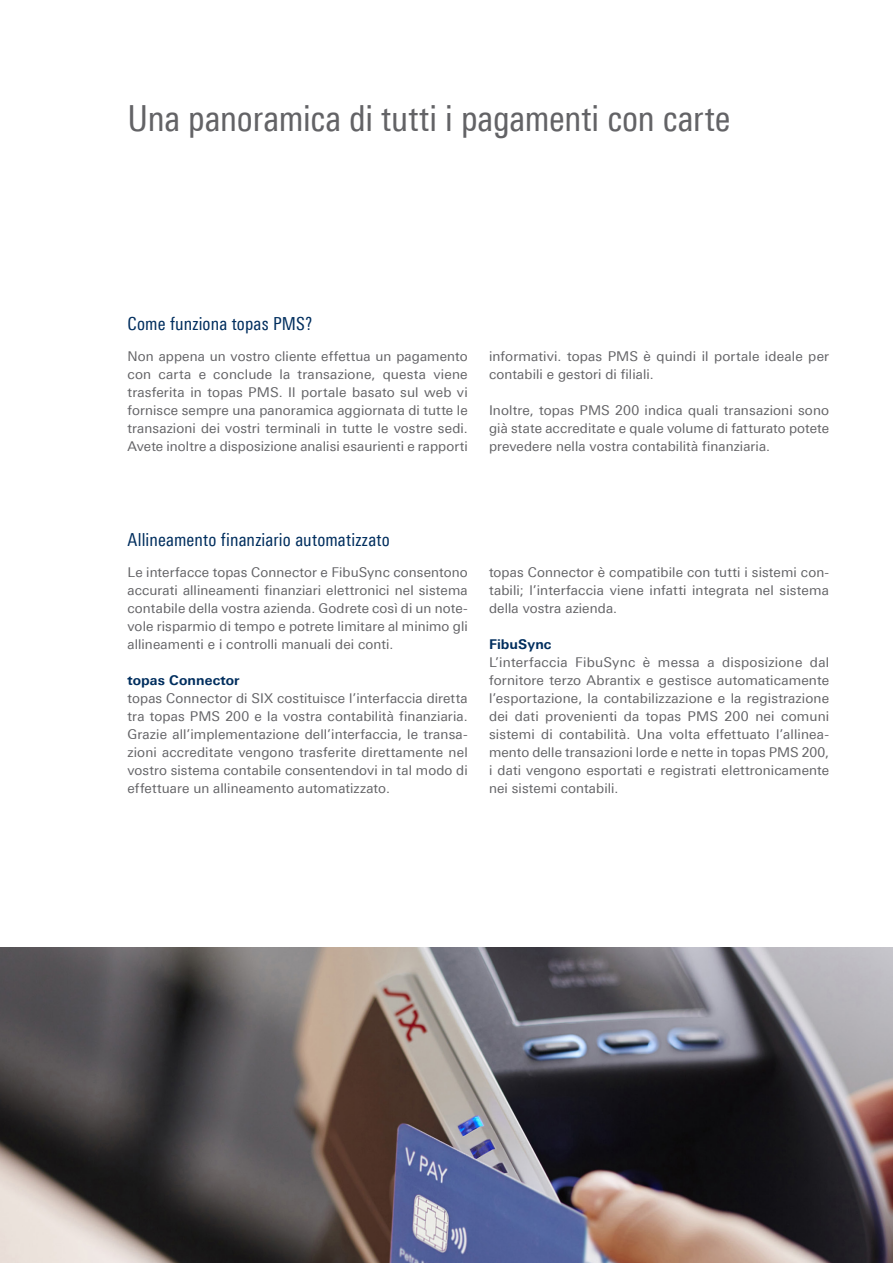
<style>
.page{position:relative;width:893px;height:1263px;background:#fff}
.page>*{position:absolute;margin:0;border:0;box-sizing:border-box;transform-origin:0 0}
.t1{font:36px "Linotype Univers 420 Cn";letter-spacing:-.01em;color:#636366}
.t2{font:18px "Linotype Univers 420 Cn";letter-spacing:.005em;color:#002e5e}
.t3{font:13.5px/18px "Linotype Univers 430";letter-spacing:.01em;color:#636366;text-align:justify}
.t4{font:700 13.5px "Linotype Univers 630";letter-spacing:.005em;color:#002e5e}
</style>
<div class="page">
<img style="left:0;top:947px;width:893px;height:316px">
<h1 class="t1" style="left:128px;top:98px;width:604px">Una panoramica di tutti i pagamenti con carte</h1>
<h2 class="t2" style="left:128px;top:313px;width:186px">Come funziona topas PMS?</h2>
<p class="t3" style="left:128px;top:347px;width:342px">Non appena un vostro cliente effettua un pagamento con carta e conclude la transazione, questa viene trasferita in topas PMS. Il portale basato sul web vi fornisce sempre una panoramica aggiornata di tutte le transazioni dei vostri terminali in tutte le vostre sedi.<br>Avete inoltre a disposizione analisi esaurienti e rapporti</p>
<p class="t3" style="left:489px;top:347px;width:342px">informativi. topas PMS è quindi il portale ideale per contabili e gestori di filiali.</p>
<p class="t3" style="left:489px;top:401px;width:342px">Inoltre, topas PMS 200 indica quali transazioni sono già state accreditate e quale volume di fatturato potete prevedere nella vostra contabilità finanziaria.</p>
<h2 class="t2" style="left:128px;top:529px;width:264px">Allineamento finanziario automatizzato</h2>
<p class="t3" style="left:128px;top:563px;width:342px">Le interfacce topas Connector e FibuSync consentono accurati allineamenti finanziari elettronici nel sistema contabile della vostra azienda. Godrete così di un note&shy;vole risparmio di tempo e potrete limitare al minimo gli allineamenti e i controlli manuali dei conti.</p>
<p class="t4" style="left:128px;top:672px;width:114px">topas Connector</p>
<p class="t3" style="left:128px;top:689px;width:342px">topas Connector di SIX costituisce l’interfaccia diretta tra topas PMS 200 e la vostra contabilità finanziaria.<br>Grazie all’implementazione dell’interfaccia, le transa&shy;zioni accreditate vengono trasferite direttamente nel vostro sistema contabile consentendovi in tal modo di effettuare un allineamento automatizzato.</p>
<p class="t3" style="left:489px;top:563px;width:342px">topas Connector è compatibile con tutti i sistemi con&shy;tabili; l’interfaccia viene infatti integrata nel sistema della vostra azienda.</p>
<p class="t4" style="left:489px;top:636px;width:64px">FibuSync</p>
<p class="t3" style="left:489px;top:653px;width:342px">L’interfaccia FibuSync è messa a disposizione dal fornitore terzo Abrantix e gestisce automaticamente l’esportazione, la contabilizzazione e la registrazione dei dati provenienti da topas PMS 200 nei comuni sistemi di contabilità. Una volta effettuato l’allinea&shy;mento delle transazioni lorde e nette in topas PMS 200, i dati vengono esportati e registrati elettronicamente nei sistemi contabili.</p>
</div>
